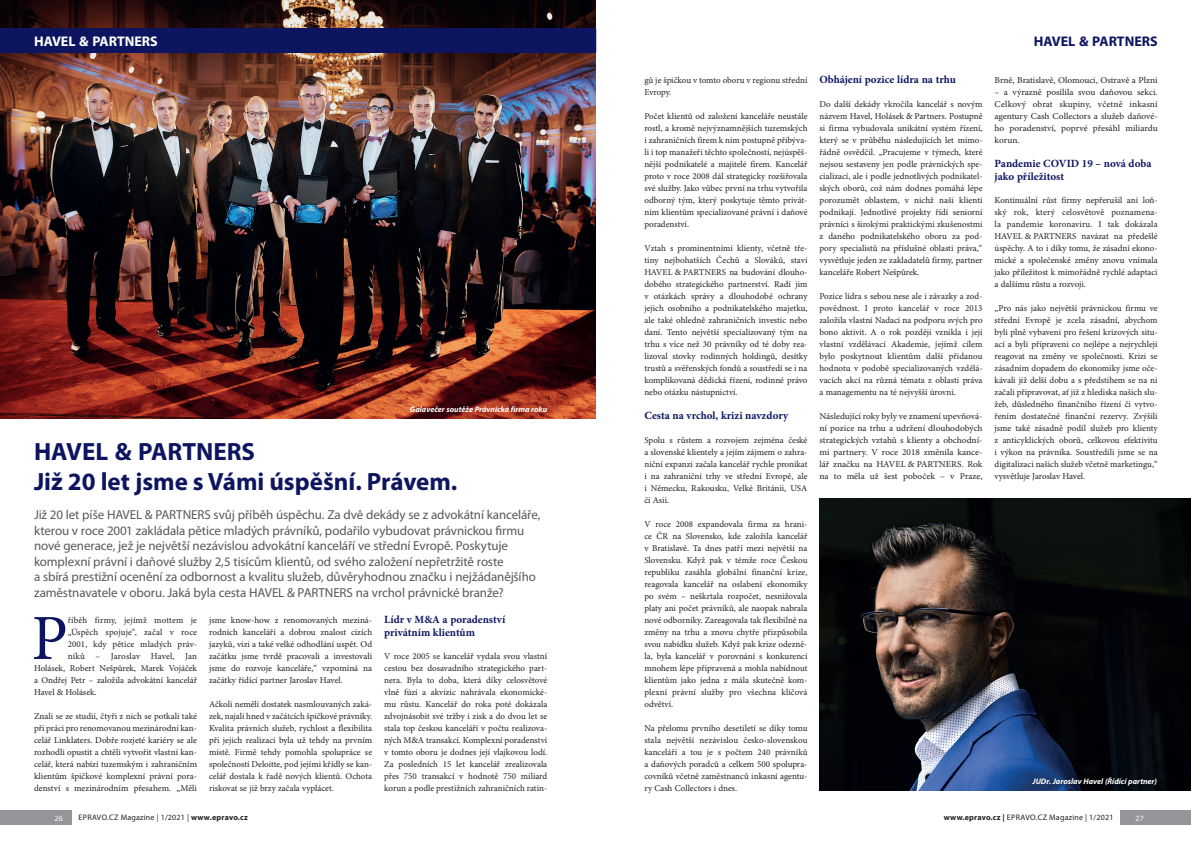
<style>
.page{position:relative;width:1191px;height:842px;background:#fff}
.page>*{position:absolute;margin:0;border:0;box-sizing:border-box;transform-origin:0 0}
.t1{font:64.4px "Minion Pro";color:#0e1560}
.t2{font:700 25px/30px "Myriad Pro";color:#0e1560}
.t3{font:700 14px "Myriad Pro";color:#fff}
.t4{font:700 14px "Myriad Pro";color:#0e1560}
.t5{font:13px/15.6px "Myriad Pro";letter-spacing:-.01em;color:#57585a}
.t6{font:700 11px/13.3px "Minion Pro";color:#0e1560}
.t7{font:9px/12px "Minion Pro";color:#231f20;text-align:justify}
.t8{font:9px/12px "Minion Pro";color:#231f20;text-align:justify;scale:1.04 1}
.t9{font:8px "Myriad Pro";letter-spacing:.025em;color:#231f20}
.t10{font:italic 700 8px "Myriad Pro";color:#fff}
.t11{font:8px "Myriad Pro";color:#fff}
.s1{font-weight:700}
</style>
<div class="page">
<img style="left:0;top:0;width:595px;height:419px">
<div style="left:0;top:29px;width:595px;height:24px;background:#0e1560"></div>
<div style="left:0;top:811px;width:71px;height:14px;background:#939598"></div>
<img style="left:819px;top:499px;width:372px;height:292px">
<div style="left:1120px;top:811px;width:71px;height:14px;background:#939598"></div>
<h3 class="t3" style="left:34px;top:34px;width:125px">HAVEL &amp; PARTNERS</h3>
<p class="t10" style="left:410px;top:404px;width:139px">Galavečer soutěže Právnická firma roku</p>
<h2 class="t2" style="left:34px;top:436px;width:425px">HAVEL &amp; PARTNERS<br>Již 20 let jsme s Vámi úspěšní. Právem.</h2>
<p class="t5" style="left:34px;top:506px;width:508px">Již 20 let píše HAVEL &amp; PARTNERS svůj příběh úspěchu. Za dvě dekády se z advokátní kanceláře, kterou v roce 2001 zakládala pětice mladých právníků, podařilo vybudovat právnickou firmu nové generace, jež je největší nezávislou advokátní kanceláří ve střední Evropě. Poskytuje komplexní právní i daňové služby 2,5 tisícům klientů, od svého založení nepřetržitě roste<br>a sbírá prestižní ocenění za odbornost a kvalitu služeb, důvěryhodnou značku i nejžádanějšího zaměstnavatele v oboru. Jaká byla cesta HAVEL &amp; PARTNERS na vrchol právnické branže?</p>
<h1 class="t1" style="left:31px;top:595px;width:38px">P</h1>
<p class="t7" style="left:68px;top:614px;width:131px">říběh firmy, jejímž mottem je</p>
<p class="t7" style="left:68px;top:626px;width:131px">„Úspěch spojuje“, začal v roce</p>
<p class="t7" style="left:68px;top:638px;width:131px">2001, kdy pětice mladých práv-</p>
<p class="t7" style="left:68px;top:650px;width:131px">níků – Jaroslav Havel, Jan</p>
<p class="t7" style="left:34px;top:662px;width:165px">Holásek, Robert Nešpůrek, Marek Vojáček</p>
<p class="t7" style="left:34px;top:674px;width:165px">a Ondřej Petr – založila advokátní kancelář</p>
<p class="t7" style="left:34px;top:686px;width:64px">Havel &amp; Holásek.</p>
<p class="t7" style="left:34px;top:710px;width:165px">Znali se ze studií, čtyři z nich se potkali také při práci pro renomovanou mezinárodní kan&shy;celář Linklaters. Dobře rozjeté kariéry se ale rozhodli opustit a chtěli vytvořit vlastní kan&shy;celář, která nabízí tuzemským i zahraničním klientům špičkové komplexní právní pora&shy;denství s mezinárodním přesahem. „Měli</p>
<p class="t7" style="left:209px;top:614px;width:165px">jsme know-how z renomovaných meziná&shy;rodních kanceláří a dobrou znalost cizích jazyků, vizi a také velké odhodlání uspět. Od začátku jsme tvrdě pracovali a investovali jsme do rozvoje kanceláře,“ vzpomíná na začátky řídící partner Jaroslav Havel.</p>
<p class="t7" style="left:209px;top:698px;width:165px">Ačkoli neměli dostatek nasmlouvaných zaká&shy;zek, najali hned v začátcích špičkové právníky.<br>Kvalita právních služeb, rychlost a flexibilita při jejich realizaci byla už tehdy na prvním místě. Firmě tehdy pomohla spolupráce se společností Deloitte, pod jejími křídly se kan&shy;celář dostala k řadě nových klientů. Ochota riskovat se již brzy začala vyplácet.</p>
<p class="t11" style="left:55px;top:813px;width:10px">26</p>
<p class="t9" style="left:78px;top:813px;width:171px">EPRAVO.CZ Magazine | 1/2021 | <span class="s1">www.epravo.cz</span></p>
<p class="t6" style="left:384px;top:613px;width:123px">Lídr v M&amp;A a poradenství privátním klientům</p>
<p class="t7" style="left:384px;top:650px;width:165px">V roce 2005 se kancelář vydala svou vlastní cestou bez dosavadního strategického part&shy;nera. Byla to doba, která díky celosvětové vlně fúzí a akvizic nahrávala ekonomické&shy;mu růstu. Kancelář do roka poté dokázala zdvojnásobit své tržby i zisk a do dvou let se stala top českou kanceláří v počtu realizova&shy;ných M&amp;A transakcí. Komplexní poradenství v tomto oboru je dodnes její vlajkovou lodí.<br>Za posledních 15 let kancelář zrealizovala přes 750 transakcí v hodnotě 750 miliard korun a podle prestižních zahraničních ratin-</p>
<p class="t7" style="left:644px;top:74px;width:165px">gů je špičkou v tomto oboru v regionu střední<br>Evropy.</p>
<p class="t7" style="left:644px;top:110px;width:165px">Počet klientů od založení kanceláře neustále rostl, a kromě nejvýznamnějších tuzemských i zahraničních firem k nim postupně přibýva&shy;li i top manažeři těchto společností, nejúspěš&shy;nější podnikatelé a majitelé firem. Kancelář proto v roce 2008 dál strategicky rozšiřovala své služby. Jako vůbec první na trhu vytvořila odborný tým, který poskytuje těmto privát&shy;ním klientům specializované právní i daňové poradenství.</p>
<p class="t7" style="left:644px;top:242px;width:165px">Vztah s prominentními klienty, včetně tře&shy;tiny nejbohatších Čechů a Slováků, staví HAVEL &amp; PARTNERS na budování dlouho&shy;dobého strategického partnerství. Radí jim v otázkách správy a dlouhodobé ochrany jejich osobního a podnikatelského majetku, ale také ohledně zahraničních investic nebo daní. Tento největší specializovaný tým na trhu s více než 30 právníky od té doby rea&shy;lizoval stovky rodinných holdingů, desítky trustů a svěřenských fondů a soustředí se i na komplikovaná dědická řízení, rodinné právo nebo otázku nástupnictví.</p>
<p class="t6" style="left:644px;top:409px;width:145px">Cesta na vrchol, krizi navzdory</p>
<p class="t7" style="left:644px;top:434px;width:165px">Spolu s růstem a rozvojem zejména české a slovenské klientely a jejím zájmem o zahra&shy;niční expanzi začala kancelář rychle pronikat i na zahraniční trhy ve střední Evropě, ale i Německu, Rakousku, Velké Británii, USA či Asii.</p>
<p class="t7" style="left:644px;top:518px;width:165px">V roce 2008 expandovala firma za hrani&shy;ce ČR na Slovensko, kde založila kancelář v Bratislavě. Ta dnes patří mezi největší na Slovensku. Když pak v témže roce Českou republiku zasáhla globální finanční krize, reagovala kancelář na oslabení ekonomiky po svém – neškrtala rozpočet, nesnižovala platy ani počet právníků, ale naopak nabrala nové odborníky. Zareagovala tak flexibilně na změny na trhu a znovu chytře přizpůsobila svou nabídku služeb. Když pak krize odezně&shy;la, byla kancelář v porovnání s konkurencí mnohem lépe připravená a mohla nabídnout klientům jako jedna z mála skutečně kom&shy;plexní právní služby pro všechna klíčová odvětví.</p>
<p class="t7" style="left:644px;top:722px;width:165px">Na přelomu prvního desetiletí se díky tomu stala největší nezávislou česko-slovenskou kanceláří a tou je s počtem 240 právníků a daňových poradců a celkem 500 spolupra&shy;covníků včetně zaměstnanců inkasní agentu&shy;ry Cash Collectors i dnes.</p>
<p class="t6" style="left:819px;top:73px;width:138px">Obhájení pozice lídra na trhu</p>
<p class="t7" style="left:819px;top:98px;width:165px">Do další dekády vkročila kancelář s novým názvem Havel, Holásek &amp; Partners. Postupně si firma vybudovala unikátní systém řízení, který se v průběhu následujících let mimo&shy;řádně osvědčil. „Pracujeme v týmech, které nejsou sestaveny jen podle právnických spe&shy;cializací, ale i podle jednotlivých podnikatel&shy;ských oborů, což nám dodnes pomáhá lépe porozumět oblastem, v nichž naši klienti podnikají. Jednotlivé projekty řídí seniorní právníci s širokými praktickými zkušenostmi z daného podnikatelského oboru za pod&shy;pory specialistů na příslušné oblasti práva,“ vysvětluje jeden ze zakladatelů firmy, partner kanceláře Robert Nešpůrek.</p>
<p class="t7" style="left:819px;top:290px;width:165px">Pozice lídra s sebou nese ale i závazky a zod&shy;povědnost. I proto kancelář v roce 2013 založila vlastní Nadaci na podporu svých pro bono aktivit. A o rok později vznikla i její vlastní vzdělávací Akademie, jejímž cílem bylo poskytnout klientům další přidanou hodnotu v podobě specializovaných vzdělá&shy;vacích akcí na různá témata z oblasti práva a managementu na té nejvyšší úrovni.</p>
<p class="t8" style="left:819px;top:410px;width:158px">Následující roky byly ve znamení upevňová&shy;ní pozice na trhu a udržení dlouhodobých strategických vztahů s klienty a obchodní&shy;mi partnery. V roce 2018 změnila kance&shy;lář značku na HAVEL &amp; PARTNERS. Rok na to měla už šest poboček – v Praze,</p>
<h3 class="t4" style="left:1033px;top:34px;width:125px">HAVEL &amp; PARTNERS</h3>
<p class="t8" style="left:994px;top:74px;width:158px">Brně, Bratislavě, Olomouci, Ostravě a Plzni</p>
<p class="t8" style="left:994px;top:86px;width:158px">– a výrazně posílila svou daňovou sekci.<br>Celkový obrat skupiny, včetně inkasní agentury Cash Collectors a služeb daňové&shy;ho poradenství, poprvé přesáhl miliardu korun.</p>
<p class="t6" style="left:994px;top:157px;width:158px">Pandemie COVID 19 – nová doba jako příležitost</p>
<p class="t7" style="left:994px;top:194px;width:165px">Kontinuální růst firmy nepřerušil ani loň&shy;ský rok, který celosvětově poznamena&shy;la pandemie koronaviru. I tak dokázala HAVEL &amp; PARTNERS navázat na předešlé úspěchy. A to i díky tomu, že zásadní ekono&shy;mické a společenské změny znovu vnímala jako příležitost k mimořádně rychlé adaptaci a dalšímu růstu a rozvoji.</p>
<p class="t7" style="left:994px;top:302px;width:165px">„Pro nás jako největší právnickou firmu ve střední Evropě je zcela zásadní, abychom byli plně vybaveni pro řešení krizových situ&shy;ací a byli připraveni co nejlépe a nejrychleji reagovat na změny ve společnosti. Krizi se zásadním dopadem do ekonomiky jsme oče&shy;kávali již delší dobu a s předstihem se na ni začali připravovat, ať již z hlediska našich slu&shy;žeb, důsledného finančního řízení či vytvo&shy;řením dostatečné finanční rezervy. Zvýšili jsme také zásadně podíl služeb pro klienty z anticyklických oborů, celkovou efektivitu i výkon na právníka. Soustředili jsme se na digitalizaci našich služeb včetně marketingu,“ vysvětluje Jaroslav Havel.</p>
<p class="t10" style="left:1032px;top:776px;width:126px">JUDr. Jaroslav Havel (Řídící partner)</p>
<p class="t9" style="left:943px;top:813px;width:171px"><span class="s1">www.epravo.cz |</span> EPRAVO.CZ Magazine | 1/2021</p>
<p class="t11" style="left:1135px;top:813px;width:10px">27</p>
</div>
